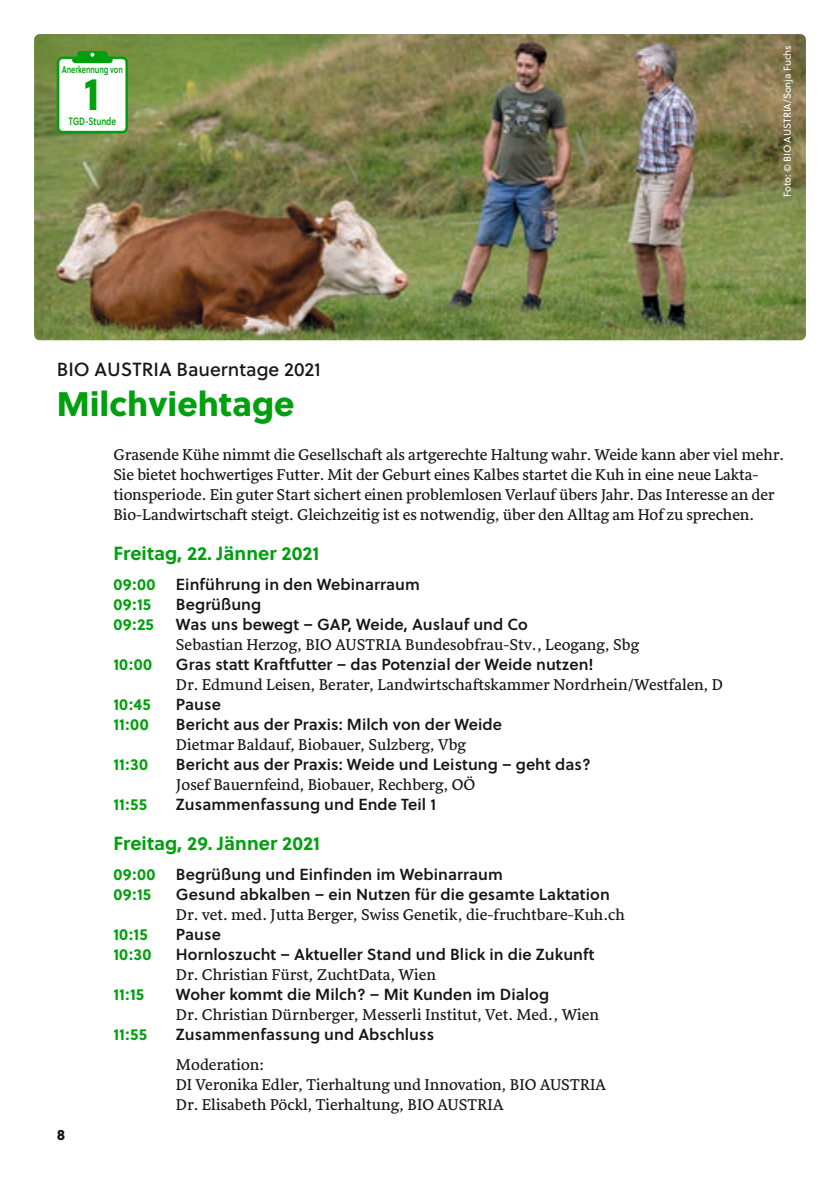
<style>
.page{position:relative;width:840px;height:1191px;background:#fff}
.page>*{position:absolute;margin:0;border:0;box-sizing:border-box;transform-origin:0 0}
.t1{font:700 46px "Soleil";color:#009f0e}
.t2{font:34px "Soleil Xb";color:#009f0e}
.t3{font:700 19px "Soleil";letter-spacing:.005em;color:#009f0e}
.t4{font:19px "Soleil Bk";color:#151616}
.t5{font:16px/20px "Sirba";color:#151616}
.t6{font:16px "Soleil Sb";letter-spacing:.005em;color:#151616}
.t7{font:700 16px "Soleil";letter-spacing:.015em;color:#009f0e}
.t8{font:15px "Soleil Xb";color:#151616}
.t9{font:10.6px "Soleil Sb";letter-spacing:-.01em;color:#009f0e;scale:.77 1}
.t10{font:10px "Soleil";letter-spacing:-.01em;color:#fff}
.t11{font:10px "Soleil Sb";letter-spacing:-.01em;color:#009f0e;scale:.74 1}
</style>
<div class="page">
<img style="left:34px;top:34px;width:771px;height:306px">
<div style="left:58px;top:58px;width:69px;height:74px;background:#fff;border-radius:5px"></div>
<div style="left:57px;top:57px;width:71px;height:76px;border:3px solid #009f0e;border-radius:5px"></div>
<div style="left:72px;top:57px;width:41px;height:6px;background:#009f0e;border-radius:3px"></div>
<div style="left:77px;top:51px;width:31px;height:9px;background:#009f0e;border-radius:3px"></div>
<svg style="left:90px;top:53px;width:4px;height:4px"></svg>
<p class="t11" style="left:62px;top:62px;width:84px">Anerkennung von</p>
<p class="t1" style="left:83px;top:58px;width:18px">1</p>
<p class="t9" style="left:69px;top:113px;width:63px">TGD-Stunde</p>
<p class="t4" style="left:57px;top:354px;width:265px">BIO AUSTRIA Bauerntage 2021</p>
<p class="t2" style="left:57px;top:377px;width:239px">Milchviehtage</p>
<p class="t10" style="left:779px;top:197px;width:153px;rotate:-90deg">Foto: © BIO AUSTRIA/Sonja Fuchs</p>
<p class="t8" style="left:57px;top:1122px;width:10px">8</p>
<p class="t5" style="left:113px;top:445px;width:671px">Grasende Kühe nimmt die Gesellschaft als artgerechte Haltung wahr. Weide kann aber viel mehr.<br>Sie bietet hochwertiges Futter. Mit der Geburt eines Kalbes startet die Kuh in eine neue Lakta&shy;tionsperiode. Ein guter Start sichert einen problemlosen Verlauf übers Jahr. Das Interesse an der Bio-Landwirtschaft steigt. Gleichzeitig ist es notwendig, über den Alltag am Hof zu sprechen.</p>
<p class="t3" style="left:113px;top:538px;width:207px">Freitag, 22. Jänner 2021</p>
<p class="t7" style="left:113px;top:572px;width:44px">09:00</p>
<p class="t6" style="left:176px;top:572px;width:245px">Einführung in den Webinarraum</p>
<p class="t7" style="left:113px;top:592px;width:39px">09:15</p>
<p class="t6" style="left:176px;top:592px;width:87px">Begrüßung</p>
<p class="t7" style="left:113px;top:612px;width:42px">09:25</p>
<p class="t6" style="left:176px;top:612px;width:353px">Was uns bewegt – GAP, Weide, Auslauf und Co</p>
<p class="t5" style="left:176px;top:635px;width:464px">Sebastian Herzog, BIO AUSTRIA Bundesobfrau-Stv., Leogang, Sbg</p>
<p class="t7" style="left:113px;top:652px;width:40px">10:00</p>
<p class="t6" style="left:176px;top:652px;width:419px">Gras statt Kraftfutter – das Potenzial der Weide nutzen!</p>
<p class="t5" style="left:176px;top:675px;width:548px">Dr. Edmund Leisen, Berater, Landwirtschaftskammer Nordrhein/Westfalen, D</p>
<p class="t7" style="left:113px;top:692px;width:39px">10:45</p>
<p class="t6" style="left:176px;top:692px;width:46px">Pause</p>
<p class="t7" style="left:113px;top:712px;width:37px">11:00</p>
<p class="t6" style="left:176px;top:712px;width:327px">Bericht aus der Praxis: Milch von der Weide</p>
<p class="t5" style="left:176px;top:735px;width:291px">Dietmar Baldauf, Biobauer, Sulzberg, Vbg</p>
<p class="t7" style="left:113px;top:752px;width:36px">11:30</p>
<p class="t6" style="left:176px;top:752px;width:416px">Bericht aus der Praxis: Weide und Leistung – geht das?</p>
<p class="t5" style="left:176px;top:775px;width:301px">Josef Bauernfeind, Biobauer, Rechberg, OÖ</p>
<p class="t7" style="left:113px;top:792px;width:35px">11:55</p>
<p class="t6" style="left:176px;top:792px;width:261px">Zusammenfassung und Ende Teil 1</p>
<p class="t3" style="left:113px;top:828px;width:208px">Freitag, 29. Jänner 2021</p>
<p class="t7" style="left:113px;top:862px;width:44px">09:00</p>
<p class="t6" style="left:176px;top:862px;width:328px">Begrüßung und Einfinden im Webinarraum</p>
<p class="t7" style="left:113px;top:882px;width:39px">09:15</p>
<p class="t6" style="left:176px;top:882px;width:435px">Gesund abkalben – ein Nutzen für die gesamte Laktation</p>
<p class="t5" style="left:176px;top:905px;width:450px">Dr. vet. med. Jutta Berger, Swiss Genetik, die-fruchtbare-Kuh.ch</p>
<p class="t7" style="left:113px;top:922px;width:36px">10:15</p>
<p class="t6" style="left:176px;top:922px;width:46px">Pause</p>
<p class="t7" style="left:113px;top:942px;width:39px">10:30</p>
<p class="t6" style="left:176px;top:942px;width:420px">Hornloszucht – Aktueller Stand und Blick in die Zukunft</p>
<p class="t5" style="left:176px;top:965px;width:261px">Dr. Christian Fürst, ZuchtData, Wien</p>
<p class="t7" style="left:113px;top:982px;width:32px">11:15</p>
<p class="t6" style="left:176px;top:982px;width:374px">Woher kommt die Milch? – Mit Kunden im Dialog</p>
<p class="t5" style="left:176px;top:1005px;width:424px">Dr. Christian Dürnberger, Messerli Institut, Vet. Med., Wien</p>
<p class="t7" style="left:113px;top:1022px;width:35px">11:55</p>
<p class="t6" style="left:176px;top:1022px;width:260px">Zusammenfassung und Abschluss</p>
<p class="t5" style="left:176px;top:1055px;width:90px">Moderation:</p>
<p class="t5" style="left:176px;top:1075px;width:431px">DI Veronika Edler, Tierhaltung und Innovation, BIO AUSTRIA</p>
<p class="t5" style="left:176px;top:1095px;width:329px">Dr. Elisabeth Pöckl, Tierhaltung, BIO AUSTRIA</p>
</div>
